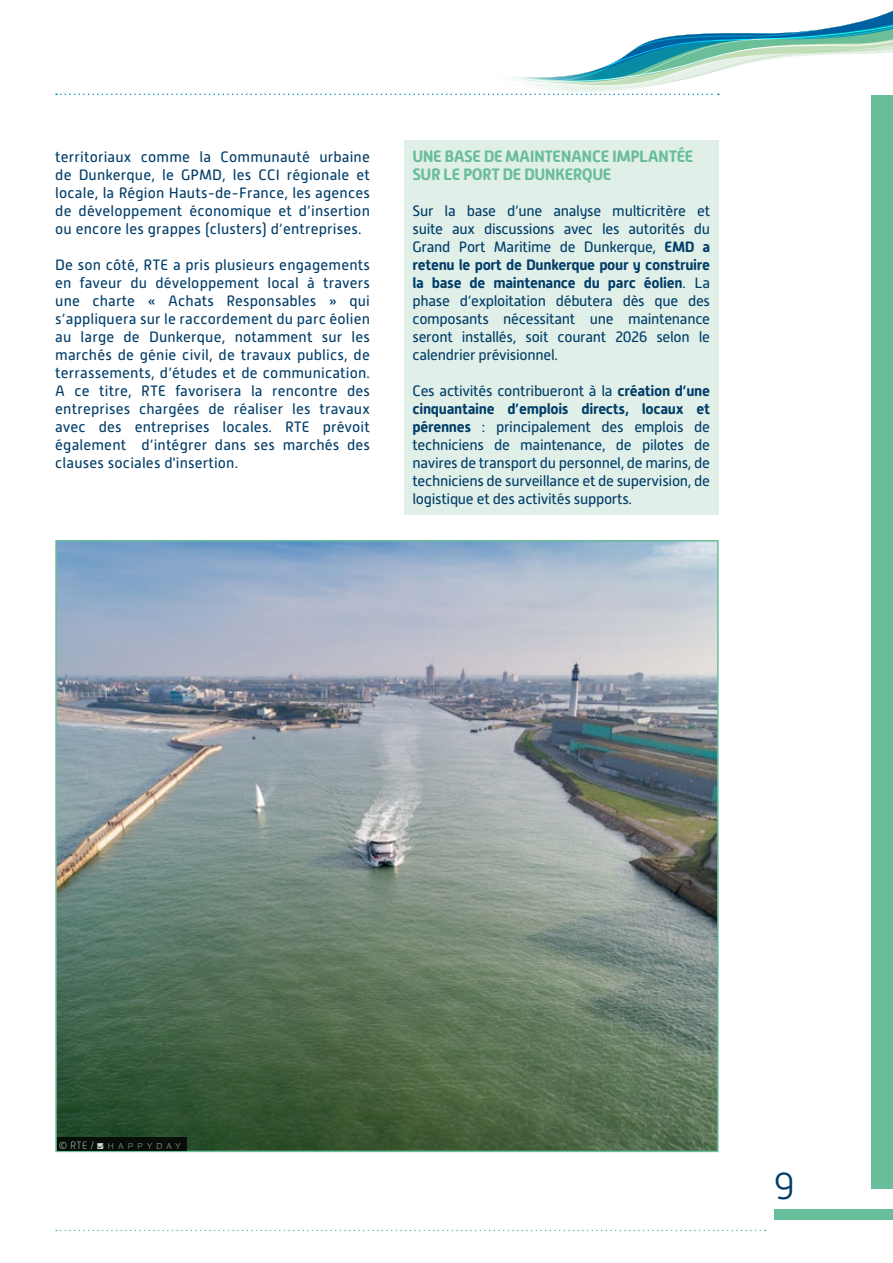
<style>
.page{position:relative;width:893px;height:1263px;background:#fff}
.page>*{position:absolute;margin:0;border:0;box-sizing:border-box;transform-origin:0 0}
.t1{font:300 37.5px "Alwyn New Rounded";color:#003d69}
.t2{font:700 16.5px/18px "Alwyn New Rounded";letter-spacing:-.03em;color:#68bd9a}
.t3{font:15px/18px "Alwyn New Rounded";letter-spacing:-.005em;color:#003d69;text-align:justify}
.t4{font:100 10.5px "Alwyn New Rounded";color:#fff}
.s1{font-weight:700}
.s2{font-family:"Happy Day";font-weight:400}
</style>
<div class="page">
<div style="left:404px;top:140px;width:315px;height:374px;background:#e0efe7"></div>
<img style="left:58px;top:543px;width:658px;height:606px">
<div style="left:57px;top:1137px;width:129px;height:13px;background:#060e07"></div>
<svg style="left:56px;top:10px;width:837px;height:89px"></svg>
<div style="left:774px;top:1209px;width:119px;height:11px;background:#68bd9a"></div>
<svg style="left:56px;top:1230px;width:710px;height:1px"></svg>
<div style="left:872px;top:95px;width:21px;height:1093px;background:#68bd9a"></div>
<p class="t3" style="left:55px;top:148px;width:316px">territoriaux comme la Communauté urbaine de Dunkerque, le GPMD, les CCI régionale et locale, la Région Hauts-de-France, les agences de développement économique et d’insertion ou encore les grappes (clusters) d’entreprises.</p>
<p class="t3" style="left:55px;top:256px;width:316px">De son côté, RTE a pris plusieurs engagements en faveur du développement local à travers une charte « Achats Responsables » qui s’appliquera sur le raccordement du parc éolien au large de Dunkerque, notamment sur les marchés de génie civil, de travaux publics, de terrassements, d’études et de communication.<br>A ce titre, RTE favorisera la rencontre des entreprises chargées de réaliser les travaux avec des entreprises locales. RTE prévoit également d’intégrer dans ses marchés des clauses sociales d'insertion.</p>
<p class="t2" style="left:412px;top:147px;width:282px">UNE BASE DE MAINTENANCE IMPLANTÉE<br>SUR LE PORT DE DUNKERQUE</p>
<p class="t3" style="left:412px;top:202px;width:299px">Sur la base d’une analyse multicritère et suite aux discussions avec les autorités du Grand Port Maritime de Dunkerque, <span class="s1">EMD a retenu le port de Dunkerque pour y construire la base de maintenance du parc éolien</span>. La phase d’exploitation débutera dès que des composants nécessitant une maintenance seront installés, soit courant 2026 selon le calendrier prévisionnel.</p>
<p class="t3" style="left:412px;top:382px;width:299px">Ces activités contribueront à la <span class="s1">création d’une cinquantaine d’emplois directs, locaux et pérennes</span> : principalement des emplois de techniciens de maintenance, de pilotes de navires de transport du personnel, de marins, de techniciens de surveillance et de supervision, de logistique et des activités supports.</p>
<p class="t4" style="left:59px;top:1139px;width:127px">© RTE / <span class="s2">b</span></p>
<h1 class="t1" style="left:774px;top:1165px;width:22px">9</h1>
</div>
